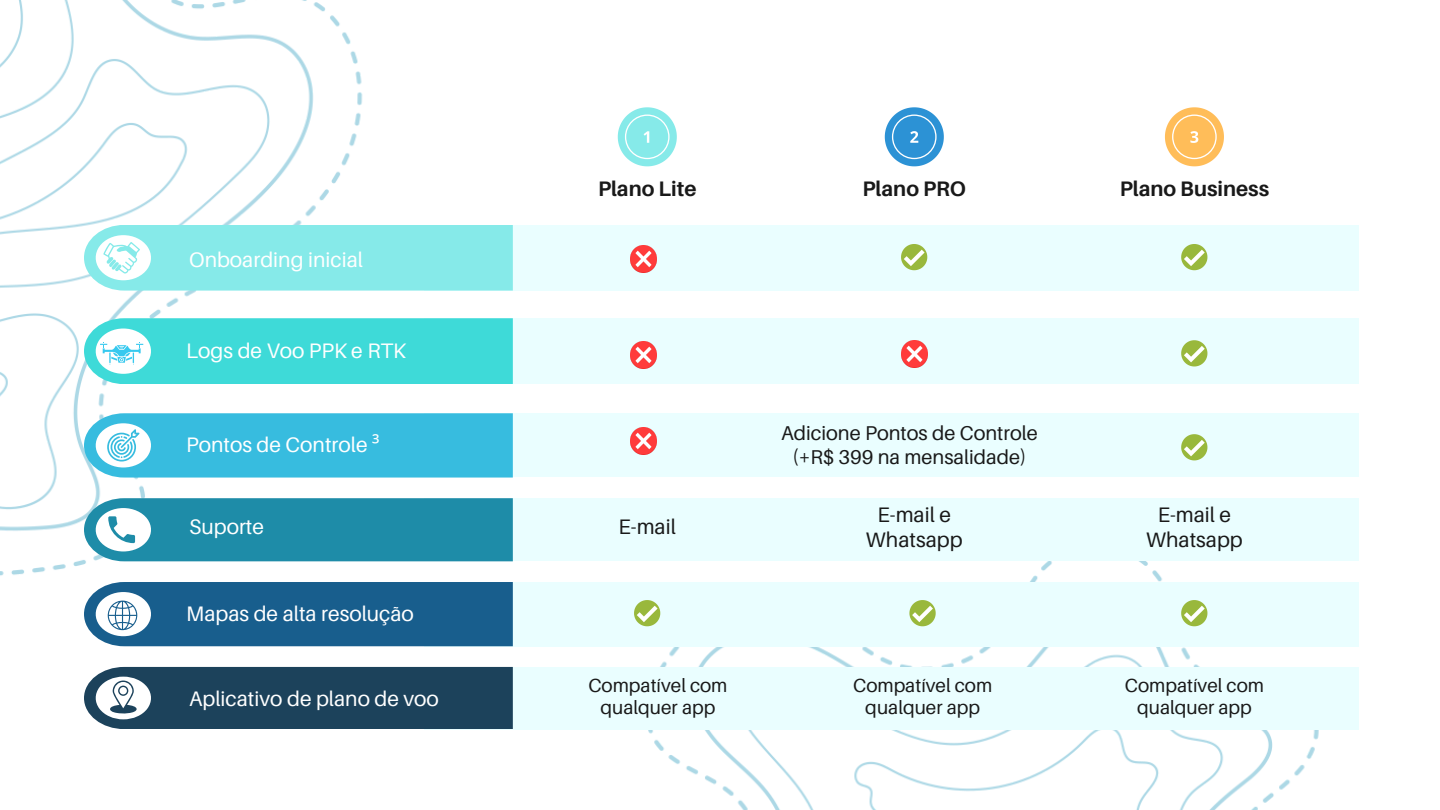
<style>
.page{position:relative;width:1440px;height:810px;background:#fff}
.page>*{position:absolute;margin:0;border:0;box-sizing:border-box;transform-origin:0 0}
.t1{font:21px "Aileron";color:#fff}
.t2{font:21px/24.8px "Aileron";color:#191919;text-align:center}
.t3{font:700 21px "Aileron";color:#191919}
.t4{font:20px "Aileron";color:#191919}
.t5{font:19px/22.5px "Aileron";color:#191919;text-align:center}
.s1{font-family:"Noto Sans"}
</style>
<div class="page">
<img style="left:0;top:0;width:1359px;height:810px">
<div style="left:425px;top:225px;width:934px;height:65px;background:#eafeff"></div>
<div style="left:425px;top:318px;width:934px;height:66px;background:#eafeff"></div>
<div style="left:425px;top:413px;width:934px;height:64px;background:#eafeff"></div>
<div style="left:425px;top:582px;width:934px;height:65px;background:#eafeff"></div>
<div style="left:425px;top:498px;width:934px;height:63px;background:#eafeff"></div>
<div style="left:425px;top:667px;width:934px;height:62px;background:#eafeff"></div>
<svg style="left:618px;top:107px;width:59px;height:59px"></svg>
<svg style="left:885px;top:107px;width:59px;height:59px"></svg>
<svg style="left:1165px;top:107px;width:59px;height:59px"></svg>
<img style="left:630px;top:341px;width:26px;height:27px">
<img style="left:901px;top:340px;width:26px;height:27px">
<img style="left:630px;top:245px;width:26px;height:27px">
<img style="left:630px;top:428px;width:26px;height:27px">
<svg style="left:901px;top:244px;width:26px;height:26px"></svg>
<svg style="left:1181px;top:340px;width:26px;height:26px"></svg>
<svg style="left:1181px;top:434px;width:26px;height:26px"></svg>
<svg style="left:1181px;top:600px;width:26px;height:26px"></svg>
<svg style="left:909px;top:600px;width:27px;height:26px"></svg>
<svg style="left:634px;top:600px;width:26px;height:26px"></svg>
<svg style="left:1181px;top:244px;width:26px;height:26px"></svg>
<svg style="left:84px;top:413px;width:429px;height:64px;background:#47c1e1"></svg>
<svg style="left:84px;top:318px;width:429px;height:66px;background:#4ddcdb"></svg>
<svg style="left:84px;top:225px;width:429px;height:65px;background:#8febea"></svg>
<svg style="left:84px;top:498px;width:429px;height:63px;background:#3195af"></svg>
<svg style="left:84px;top:667px;width:429px;height:62px;background:#2e5168"></svg>
<svg style="left:84px;top:582px;width:429px;height:64px;background:#2b6b96"></svg>
<h1 class="t1" style="left:189px;top:246px;width:175px">Onboarding inicial</h1>
<p class="t1" style="left:186px;top:338px;width:221px">Logs de Voo PPK e RTK</p>
<p class="t1" style="left:186px;top:432px;width:195px">Pontos de Controle <span class="s1">³</span></p>
<h1 class="t1" style="left:189px;top:514px;width:76px">Suporte</h1>
<p class="t1" style="left:186px;top:600px;width:229px">Mapas de alta resolução</p>
<p class="t1" style="left:189px;top:685px;width:251px">Aplicativo de plano de voo</p>
<p class="t3" style="left:598px;top:176px;width:100px">Plano Lite</p>
<p class="t3" style="left:863px;top:176px;width:105px">Plano PRO</p>
<p class="t3" style="left:1120px;top:176px;width:151px">Plano Business</p>
<p class="t2" style="left:619px;top:514px;width:59px">E-mail</p>
<p class="t4" style="left:781px;top:421px;width:258px">Adicione Pontos de Controle</p>
<p class="t4" style="left:792px;top:445px;width:235px">(+R$ 399 na mensalidade)</p>
<p class="t2" style="left:866px;top:502px;width:98px">E-mail e<br>Whatsapp</p>
<p class="t2" style="left:1146px;top:502px;width:98px">E-mail e<br>Whatsapp</p>
<p class="t5" style="left:588px;top:673px;width:141px">Compatível com qualquer app</p>
<p class="t5" style="left:853px;top:673px;width:141px">Compatível com qualquer app</p>
<p class="t5" style="left:1125px;top:673px;width:141px">Compatível com qualquer app</p>
</div>
